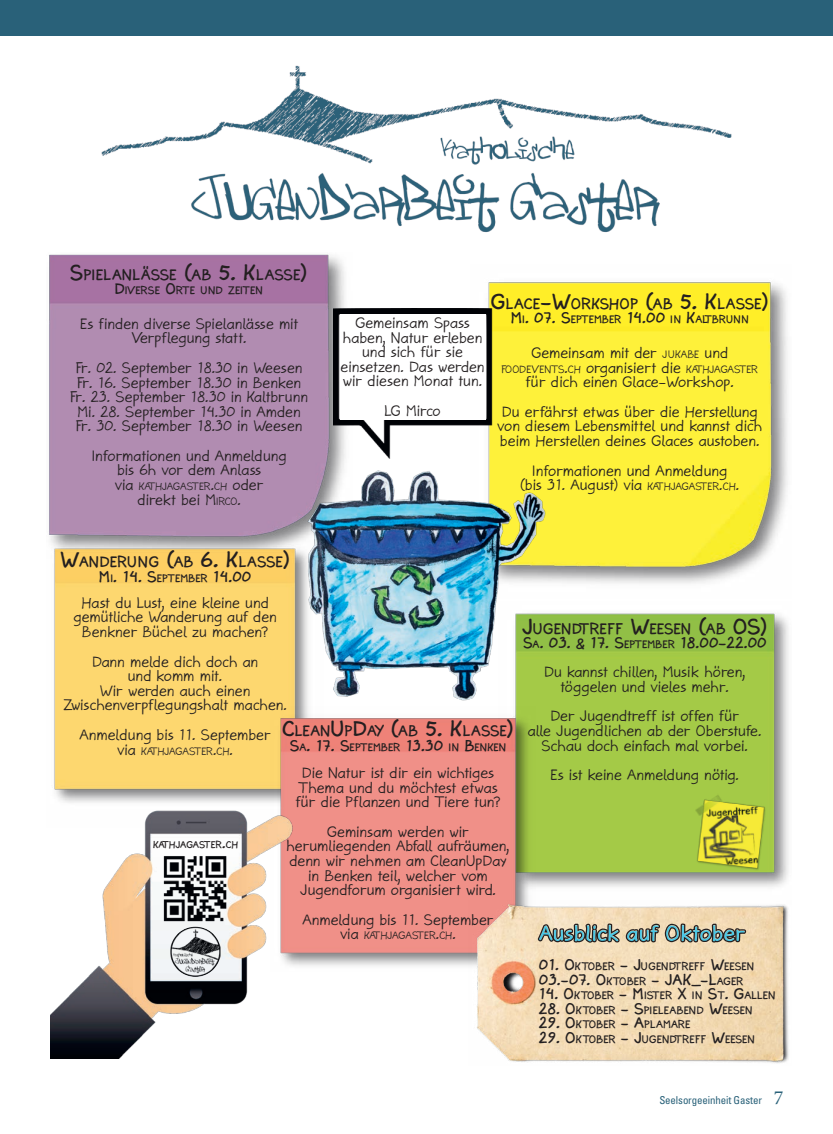
<style>
.page{position:relative;width:833px;height:1134px;background:#fff}
.page>*{position:absolute;margin:0;border:0;box-sizing:border-box;transform-origin:0 0}
.t1{font:700 17.75px "Jann Script";color:#49c7e6}
.t2{font:12.62px/14.5px "Jann Script";color:#231f20;text-align:center}
.t3{font:700 12.62px "Jann Script";color:#231f20}
.t4{font:700 12.5px "Jann Script";color:#231f20}
.t5{font:condensed 10.88px "Univers LT Std";letter-spacing:-.01em;color:#296179}
.t6{font:700 8.88px "Jann Script";color:#231f20}
.t7{font:8.88px "Jann Script";letter-spacing:-.015em;color:#231f20}
.t8{font:700 8.88px "Jann Script";letter-spacing:-.03em;color:#231f20}
.t9{font:700 8px "Jann Script";letter-spacing:-.025em;color:#231f20}
.s1{font-size:17.75px}
.s2{font-size:12.62px}
.s3{font-size:8.88px}
.s4{font-weight:700}
.s5{font-weight:700;font-size:8.88px}
.s6{font-size:11.38px}
.s7{font-family:"Minion Pro";font-stretch:normal;font-size:20px}
</style>
<div class="page">
<img style="left:101px;top:65px;width:631px;height:168px">
<div style="left:0;top:0;width:833px;height:35px;background:#296179"></div>
<img style="left:488px;top:282px;width:300px;height:302px">
<img style="left:49px;top:254px;width:296px;height:286px">
<img style="left:535px;top:613px;width:254px;height:274px">
<img style="left:690px;top:793px;width:83px;height:83px">
<img style="left:51px;top:540px;width:229px;height:227px">
<img style="left:270px;top:707px;width:265px;height:259px">
<img style="left:50px;top:767px;width:294px;height:292px">
<img style="left:170px;top:927px;width:50px;height:50px">
<img style="left:162px;top:853px;width:67px;height:71px">
<img style="left:468px;top:900px;width:321px;height:163px">
<svg style="left:538px;top:923px;width:82px;height:20px"></svg>
<svg style="left:626px;top:923px;width:120px;height:19px"></svg>
<img style="left:334px;top:308px;width:162px;height:154px">
<div style="left:340px;top:314px;width:145px;height:105px;background:#fff"></div>
<img style="left:280px;top:462px;width:287px;height:280px">
<p class="t4" style="left:70px;top:264px;width:239px"><span class="s1">S</span>PIELANLÄSSE <span class="s1">(</span>AB <span class="s1">5. K</span>LASSE<span class="s1">)</span></p>
<p class="t6" style="left:114px;top:283px;width:150px"><span class="s2">D</span>IVERSE <span class="s2">O</span>RTE UND ZEITEN</p>
<p class="t2" style="left:80px;top:316px;width:220px">Es finden diverse Spielanlässe mit<br>Verpflegung statt.</p>
<p class="t2" style="left:70px;top:360px;width:239px">Fr. 02. September 18.30 in Weesen Fr. 16. September 18.30 in Benken Fr. 23. September 18.30 in Kaltbrunn Mi. 28. September 14.30 in Amden Fr. 30. September 18.30 in Weesen</p>
<p class="t2" style="left:92px;top:448px;width:196px">Informationen und Anmeldung bis 6h vor dem Anlass</p>
<p class="t7" style="left:115px;top:479px;width:150px"><span class="s2">via</span> KATHJAGASTER<span class="s2">.</span>CH <span class="s2">oder</span></p>
<p class="t2" style="left:137px;top:492px;width:105px">direkt bei M<span class="s3">IRCO</span>.</p>
<p class="t4" style="left:491px;top:293px;width:279px"><span class="s1">G</span>LACE<span class="s1">-W</span>ORKSHOP <span class="s1">(</span>AB <span class="s1">5. K</span>LASSE<span class="s1">)</span></p>
<p class="t6" style="left:510px;top:312px;width:240px"><span class="s2">M</span>I<span class="s2">. 07. S</span>EPTEMBER <span class="s2">14.00</span> IN <span class="s2">K</span>ALTBRUNN</p>
<p class="t2" style="left:340px;top:315px;width:145px">Gemeinsam Spass haben, Natur erleben und sich für sie einsetzen. Das werden wir diesen Monat tun.</p>
<p class="t2" style="left:384px;top:403px;width:58px">LG Mirco</p>
<p class="t2" style="left:531px;top:345px;width:198px">Gemeinsam mit der <span class="s3">J UKABE</span> und</p>
<p class="t7" style="left:501px;top:362px;width:258px">FOODEVENTS<span class="s2">.</span>CH <span class="s2">organisiert die</span> KATHJAGASTER</p>
<p class="t2" style="left:525px;top:374px;width:210px">für dich einen Glace-Workshop.</p>
<p class="t2" style="left:497px;top:404px;width:266px">Du erfährst etwas über die Herstellung von diesem Lebensmittel und kannst dich beim Herstellen deines Glaces austoben.</p>
<p class="t2" style="left:520px;top:463px;width:220px">Informationen und Anmeldung (bis 31. August) via <span class="s3">KATHJAGASTER</span>.<span class="s3">CH</span>.</p>
<p class="t4" style="left:60px;top:552px;width:231px"><span class="s1">W</span>ANDERUNG <span class="s1">(</span>AB <span class="s1">6. K</span>LASSE<span class="s1">)</span></p>
<p class="t2" style="left:81px;top:564px;width:189px;line-height:25.6px"><span class="s4">M</span><span class="s5">I</span><span class="s4">. 14. S</span><span class="s5">EPTEMBER</span> <span class="s4">14.00<br></span>Hast du Lust, eine kleine und</p>
<p class="t2" style="left:73px;top:609px;width:205px">gemütliche Wanderung auf den<br>Benkner Büchel zu machen?</p>
<p class="t2" style="left:63px;top:654px;width:225px">Dann melde dich doch an<br>und komm mit.<br>Wir werden auch einen<br>Zwischenverpflegungshalt machen.</p>
<p class="t2" style="left:80px;top:727px;width:193px">Anmeldung bis 11. September</p>
<p class="t7" style="left:117px;top:744px;width:117px"><span class="s2">via</span> KATHJAGASTER<span class="s2">.</span>CH<span class="s2">.</span></p>
<p class="t4" style="left:282px;top:721px;width:233px"><span class="s1">C</span>LEAN<span class="s1">U</span>P<span class="s1">D</span>AY <span class="s1">(</span>AB <span class="s1">5. K</span>LASSE<span class="s1">)</span></p>
<p class="t8" style="left:290px;top:740px;width:218px"><span class="s2">S</span>A<span class="s2">. 17. S</span>EPTEMBER <span class="s2">13.30</span> IN <span class="s2">B</span>ENKEN</p>
<p class="t9" style="left:153px;top:838px;width:87px">KATHJAGASTER<span class="s6">.</span>CH</p>
<p class="t2" style="left:295px;top:765px;width:207px">Die Natur ist dir ein wichtiges<br>Thema und du möchtest etwas für die Pflanzen und Tiere tun?</p>
<p class="t2" style="left:286px;top:824px;width:224px">Geminsam werden wir herumliegenden Abfall aufräumen, denn wir nehmen am CleanUpDay in Benken teil, welcher vom<br>Jugendforum organisiert wird.</p>
<p class="t2" style="left:302px;top:912px;width:193px">Anmeldung bis 11. September</p>
<p class="t7" style="left:340px;top:928px;width:117px"><span class="s2">via</span> KATHJAGASTER<span class="s2">.</span>CH<span class="s2">.</span></p>
<p class="t4" style="left:522px;top:618px;width:247px"><span class="s1">J</span>UGENDTREFF <span class="s1">W</span>EESEN <span class="s1">(</span>AB <span class="s1">OS)</span></p>
<p class="t3" style="left:523px;top:632px;width:245px">S<span class="s3">A</span>. 03. &amp; 17. S<span class="s3">EPTEMBER</span> 18.00-22.00</p>
<p class="t2" style="left:544px;top:664px;width:203px">Du kannst chillen, Musik hören, töggelen und vieles mehr.</p>
<p class="t2" style="left:528px;top:709px;width:235px">Der Jugendtreff ist offen für<br>alle Jugendlichen ab der Oberstufe.<br>Schau doch einfach mal vorbei.</p>
<p class="t2" style="left:550px;top:767px;width:190px">Es ist keine Anmeldung nötig.</p>
<h1 class="t1" style="left:539px;top:918px;width:208px">Ausblick auf Oktober</h1>
<p class="t6" style="left:539px;top:959px;width:217px"><span class="s2">01. O</span>KTOBER <span class="s2">- J</span>UGENDTREFF <span class="s2">W</span>EESEN</p>
<p class="t3" style="left:539px;top:969px;width:206px">03.-07. O<span class="s3">KTOBER</span> - JAK_-L<span class="s3">AGER</span></p>
<p class="t6" style="left:539px;top:988px;width:238px"><span class="s2">14. O</span>KTOBER <span class="s2">- M</span>ISTER <span class="s2">X</span> IN <span class="s2">S</span>T<span class="s2">. G</span>ALLEN</p>
<p class="t6" style="left:539px;top:1003px;width:215px"><span class="s2">28. O</span>KTOBER <span class="s2">- S</span>PIELEABEND <span class="s2">W</span>EESEN</p>
<p class="t6" style="left:539px;top:1017px;width:153px"><span class="s2">29. O</span>KTOBER <span class="s2">- A</span>PLAMARE</p>
<p class="t6" style="left:539px;top:1032px;width:218px"><span class="s2">29. O</span>KTOBER <span class="s2">- J</span>UGENDTREFF <span class="s2">W</span>EESEN</p>
<p class="t5" style="left:659px;top:1094px;width:125px">Seelsorgeeinheit Gaster <span class="s7">7</span></p>
</div>
